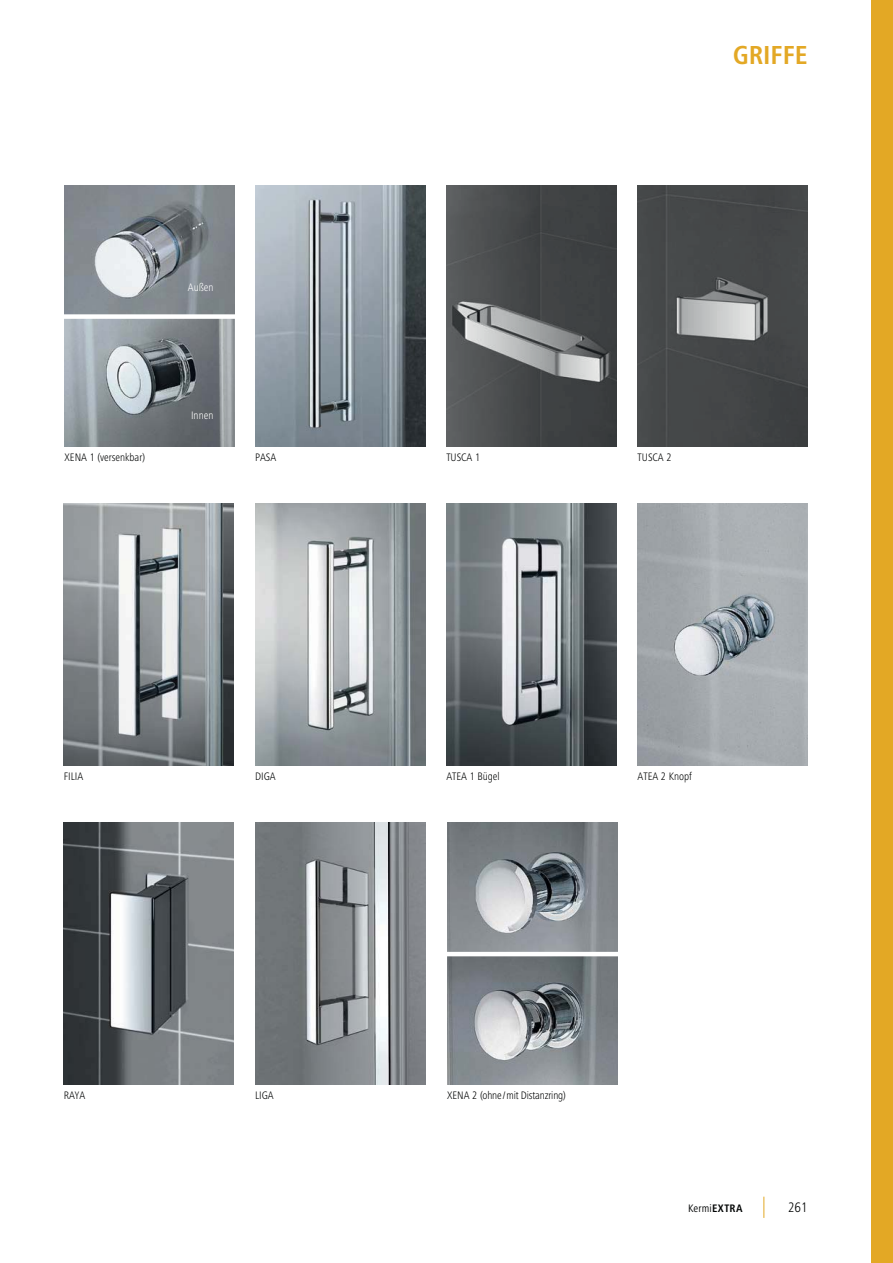
<style>
.page{position:relative;width:893px;height:1263px;background:#fff}
.page>*{position:absolute;margin:0;border:0;box-sizing:border-box;transform-origin:0 0}
.t1{font:700 condensed 27px "Frutiger Next LTW1 G";color:#e3a825}
.t2{font:300 condensed 14.25px "Frutiger Next LTW1 G";color:#000303}
.t3{font:300 condensed 11.25px "Frutiger Next LTW1 G";color:#000303}
.t4{font:300 condensed 11.25px "Frutiger Next LTW1 G";color:#fff}
.t5{font:condensed 11.25px "Frutiger Next LTW1 G";letter-spacing:.015em;color:#000303}
.s1{font-weight:700}
</style>
<div class="page">
<img style="left:65px;top:185px;width:170px;height:262px">
<img style="left:64px;top:504px;width:170px;height:262px">
<img style="left:255px;top:185px;width:170px;height:262px">
<img style="left:446px;top:185px;width:170px;height:262px">
<div style="left:871px;top:0;width:22px;height:1263px;background:#e3a825"></div>
<div style="left:63px;top:314px;width:174px;height:5px;background:#fff"></div>
<img style="left:638px;top:504px;width:170px;height:262px">
<img style="left:446px;top:504px;width:170px;height:262px">
<img style="left:64px;top:823px;width:170px;height:261px">
<img style="left:255px;top:504px;width:170px;height:261px">
<img style="left:255px;top:823px;width:170px;height:261px">
<img style="left:447px;top:823px;width:170px;height:261px">
<hr style="left:446px;top:952px;width:173px;height:4px;background:#fff">
<svg style="left:763px;top:1197px;width:1px;height:21px"></svg>
<img style="left:638px;top:185px;width:170px;height:262px">
<p class="t4" style="left:188px;top:281px;width:27px">Außen</p>
<p class="t4" style="left:191px;top:409px;width:24px">Innen</p>
<p class="t3" style="left:65px;top:451px;width:82px">XENA 1 (versenkbar)</p>
<p class="t3" style="left:255px;top:451px;width:23px">PASA</p>
<p class="t3" style="left:446px;top:451px;width:35px">TUSCA 1</p>
<h1 class="t1" style="left:733px;top:40px;width:76px">GRIFFE</h1>
<p class="t3" style="left:638px;top:451px;width:35px">TUSCA 2</p>
<p class="t3" style="left:64px;top:770px;width:21px">FILIA</p>
<p class="t3" style="left:255px;top:770px;width:22px">DIGA</p>
<p class="t3" style="left:446px;top:770px;width:55px">ATEA 1 Bügel</p>
<p class="t3" style="left:638px;top:770px;width:56px">ATEA 2 Knopf</p>
<p class="t3" style="left:64px;top:1089px;width:23px">RAYA</p>
<p class="t3" style="left:255px;top:1089px;width:20px">LIGA</p>
<p class="t3" style="left:447px;top:1089px;width:120px">XENA 2 (ohne / mit Distanzring)</p>
<p class="t5" style="left:688px;top:1202px;width:56px">Kermi<span class="s1">EXTRA</span></p>
<p class="t2" style="left:788px;top:1199px;width:21px">261</p>
</div>
